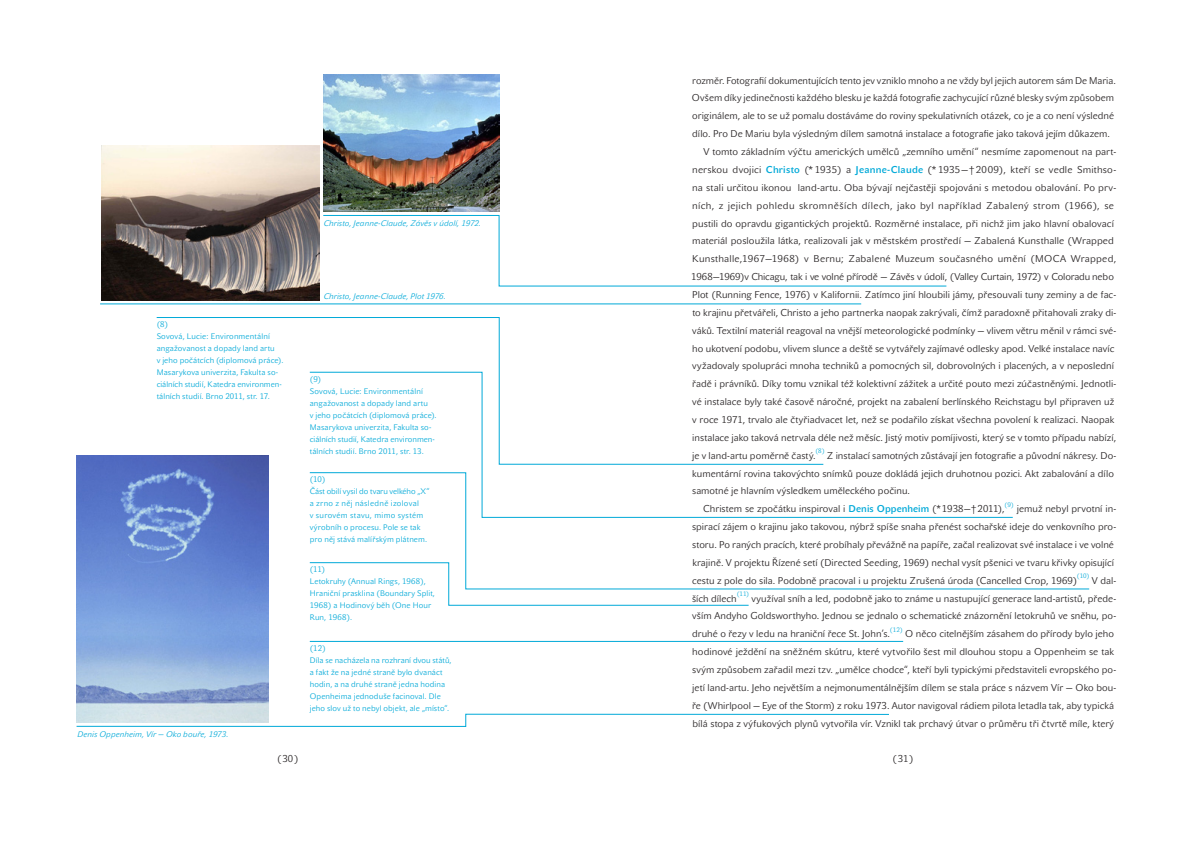
<style>
.page{position:relative;width:1191px;height:842px;background:#fff}
.page>*{position:absolute;margin:0;border:0;box-sizing:border-box;transform-origin:0 0}
.t1{font:9.8px/17.9px "John Sans Lite Pro";letter-spacing:.005em;color:#231f20}
.t2{font:9.8px "John Sans Lite Pro";letter-spacing:-.015em;color:#231f20}
.t3{font:9.8px "John Sans Lite Pro";letter-spacing:.035em;color:#231f20}
.t4{font:9.8px "John Sans Lite Pro";letter-spacing:.025em;color:#231f20}
.t5{font:8px/12px "John Sans Lite Pro";letter-spacing:.015em;color:#00a9d8}
.t6{font:italic 8px "John Sans Lite Pro";letter-spacing:.015em;color:#00a9d8}
.t7{font:6.3px "John Sans Lite Pro";color:#00a9d8}
.s1{font-family:"John Sans Medium Pro";color:#00a9d8}
</style>
<div class="page">
<img style="left:77px;top:455px;width:192px;height:259px">
<img style="left:323px;top:75px;width:176px;height:136px">
<img style="left:101px;top:145px;width:218px;height:156px">
<svg style="left:323px;top:215px;width:623px;height:71px"></svg>
<hr style="left:100px;top:304px;width:761px;height:1px;background:#00a9d8">
<svg style="left:156px;top:317px;width:344px;height:147px"></svg>
<svg style="left:309px;top:372px;width:515px;height:100px"></svg>
<svg style="left:309px;top:472px;width:780px;height:117px"></svg>
<svg style="left:309px;top:562px;width:440px;height:43px"></svg>
<hr style="left:310px;top:641px;width:593px;height:1px;background:#00a9d8">
<svg style="left:76px;top:714px;width:813px;height:13px"></svg>
<p class="t5" style="left:157px;top:319px;width:128px">(8)<br>Sovová, Lucie: Environmentální angažovanost a dopady land artu<br>v jeho počátcích (diplomová práce).<br>Masarykova univerzita, Fakulta so&shy;ciálních studií, Katedra environmen&shy;tálních studií. Brno 2011, str. 17.</p>
<p class="t6" style="left:77px;top:730px;width:152px">Denis Oppenheim, Vír — Oko bouře, 1973.</p>
<p class="t6" style="left:324px;top:219px;width:159px">Christo, Jeanne-Claude, Závěs v údolí, 1972.</p>
<p class="t6" style="left:324px;top:292px;width:124px">Christo, Jeanne-Claude, Plot 1976.</p>
<p class="t5" style="left:310px;top:373px;width:128px">(9)<br>Sovová, Lucie: Environmentální angažovanost a dopady land artu<br>v jeho počátcích (diplomová práce).<br>Masarykova univerzita, Fakulta so&shy;ciálních studií, Katedra environmen&shy;tálních studií. Brno 2011, str. 13.</p>
<p class="t5" style="left:310px;top:474px;width:121px">(10)<br>Část obilí vysil do tvaru velkého „X“ a zrno z něj následně izoloval<br>v surovém stavu, mimo systém výrobníh o procesu. Pole se tak pro něj stává malířským plátnem.</p>
<p class="t5" style="left:310px;top:564px;width:127px">(11)<br>Letokruhy (Annual Rings, 1968),<br>Hraniční prasklina (Boundary Split,<br>1968) a Hodinový běh (One Hour<br>Run, 1968).</p>
<p class="t5" style="left:310px;top:643px;width:143px">(12)<br>Díla se nacházela na rozhraní dvou států, a fakt že na jedné straně bylo dvanáct hodin, a na druhé straně jedna hodina<br>Openheima jednoduše facinoval. Dle jeho slov už to nebyl objekt, ale „místo“.</p>
<p class="t1" style="left:692px;top:71px;width:425px">rozměr. Fotografií dokumentujících tento jev vzniklo mnoho a ne vždy byl jejich autorem sám De Maria.</p>
<p class="t1" style="left:692px;top:89px;width:423px">Ovšem díky jedinečnosti každého blesku je každá fotografie zachycující různé blesky svým způsobem</p>
<p class="t1" style="left:692px;top:107px;width:423px">originálem, ale to se už pomalu dostáváme do roviny spekulativních otázek, co je a co není výsledné</p>
<p class="t1" style="left:692px;top:125px;width:419px">dílo. Pro De Mariu byla výsledným dílem samotná instalace a fotografie jako taková jejím důkazem.</p>
<p class="t1" style="left:703px;top:143px;width:414px">V tomto základním výčtu amerických umělců „zemního umění“ nesmíme zapomenout na part-</p>
<p class="t1" style="left:692px;top:161px;width:425px">nerskou dvojici <span class="s1">Christo</span> (* 1935) a <span class="s1">Jeanne-Claude</span> (* 1935—† 2009), kteří se vedle Smithso-</p>
<p class="t1" style="left:692px;top:178px;width:425px">na stali určitou ikonou land-artu. Oba bývají nejčastěji spojováni s metodou obalování. Po prv-</p>
<p class="t3" style="left:692px;top:200px;width:423px">ních, z jejich pohledu skromněších dílech, jako byl například Zabalený strom (1966), se</p>
<p class="t1" style="left:692px;top:214px;width:423px">pustili do opravdu gigantických projektů. Rozměrné instalace, při nichž jim jako hlavní obalovací</p>
<p class="t1" style="left:692px;top:232px;width:423px">materiál posloužila látka, realizovali jak v městském prostředí — Zabalená Kunsthalle (Wrapped</p>
<p class="t4" style="left:692px;top:253px;width:425px">Kunsthalle,1967—1968) v Bernu; Zabalené Muzeum současného umění (MOCA Wrapped,</p>
<p class="t2" style="left:691px;top:271px;width:424px">1968—1969)v Chicagu, tak i ve volné přírodě — Závěs v údolí, (Valley Curtain, 1972) v Coloradu nebo</p>
<p class="t1" style="left:692px;top:286px;width:425px">Plot (Running Fence, 1976) v Kalifornii. Zatímco jiní hloubili jámy, přesouvali tuny zeminy a de fac-</p>
<p class="t1" style="left:692px;top:303px;width:425px">to krajinu přetvářeli, Christo a jeho partnerka naopak zakrývali, čímž paradoxně přitahovali zraky di-</p>
<p class="t1" style="left:692px;top:321px;width:425px">váků. Textilní materiál reagoval na vnější meteorologické podmínky — vlivem větru měnil v rámci své-</p>
<p class="t1" style="left:692px;top:339px;width:423px">ho ukotvení podobu, vlivem slunce a deště se vytvářely zajímavé odlesky apod. Velké instalace navíc</p>
<p class="t1" style="left:692px;top:357px;width:423px">vyžadovaly spolupráci mnoha techniků a pomocných sil, dobrovolných i placených, a v neposlední</p>
<p class="t1" style="left:692px;top:375px;width:426px">řadě i právníků. Díky tomu vznikal též kolektivní zážitek a určité pouto mezi zúčastněnými. Jednotli-</p>
<p class="t1" style="left:692px;top:393px;width:423px">vé instalace byly také časově náročné, projekt na zabalení berlínského Reichstagu byl připraven už</p>
<p class="t1" style="left:692px;top:411px;width:423px">v roce 1971, trvalo ale čtyřiadvacet let, než se podařilo získat všechna povolení k realizaci. Naopak</p>
<p class="t1" style="left:692px;top:429px;width:425px">instalace jako taková netrvala déle než měsíc. Jistý motiv pomíjivosti, který se v tomto případu nabízí,</p>
<p class="t1" style="left:692px;top:446px;width:125px">je v land-artu poměrně častý.</p>
<p class="t7" style="left:815px;top:447px;width:11px">(8)</p>
<p class="t1" style="left:827px;top:446px;width:291px">Z instalací samotných zůstávají jen fotografie a původní nákresy. Do-</p>
<p class="t1" style="left:692px;top:464px;width:423px">kumentární rovina takovýchto snímků pouze dokládá jejich druhotnou pozici. Akt zabalování a dílo</p>
<p class="t1" style="left:692px;top:482px;width:219px">samotné je hlavním výsledkem uměleckého počinu.</p>
<p class="t1" style="left:703px;top:500px;width:303px">Christem se zpočátku inspiroval i <span class="s1">Denis Oppenheim</span> (*1938—†2011),</p>
<p class="t7" style="left:1004px;top:501px;width:11px">(9)</p>
<p class="t1" style="left:692px;top:500px;width:426px;text-indent:325px">jemuž nebyl prvotní in&shy;spirací zájem o krajinu jako takovou, nýbrž spíše snaha přenést sochařské ideje do venkovního pro&shy;storu. Po raných pracích, které probíhaly převážně na papíře, začal realizovat své instalace i ve volné krajině. V projektu Řízené setí (Directed Seeding, 1969) nechal vysít pšenici ve tvaru křivky opisující cestu z pole do sila. Podobně pracoval i u projektu Zrušená úroda (Cancelled Crop, 1969)</p>
<p class="t7" style="left:1076px;top:572px;width:14px">(10)</p>
<p class="t1" style="left:1092px;top:571px;width:26px">V dal-</p>
<p class="t7" style="left:736px;top:590px;width:14px">(11)</p>
<p class="t1" style="left:692px;top:589px;width:425px;text-align:justify;text-indent:59px">využíval sníh a led, podobně jako to známe u nastupující generace land-artistů, přede&shy;vším Andyho Goldsworthyho. Jednou se jednalo o schematické znázornění letokruhů ve sněhu, po&shy;druhé o řezy v ledu na hraniční řece St. John’s.</p>
<p class="t1" style="left:692px;top:589px;width:46px">ších dílech</p>
<p class="t7" style="left:890px;top:626px;width:14px">(12)</p>
<p class="t1" style="left:692px;top:625px;width:426px;text-indent:213px">O něco citelnějším zásahem do přírody bylo jeho hodinové ježdění na sněžném skútru, které vytvořilo šest mil dlouhou stopu a Oppenheim se tak svým způsobem zařadil mezi tzv. „umělce chodce“, kteří byli typickými představiteli evropského po&shy;jetí land-artu. Jeho největším a nejmonumentálnějším dílem se stala práce s názvem Vír — Oko bou&shy;ře (Whirlpool — Eye of the Storm) z roku 1973. Autor navigoval rádiem pilota letadla tak, aby typická bílá stopa z výfukových plynů vytvořila vír. Vznikl tak prchavý útvar o průměru tři čtvrtě míle, který</p>
<p class="t1" style="left:277px;top:750px;width:23px">(30)</p>
<p class="t1" style="left:892px;top:750px;width:23px">(31)</p>
</div>
